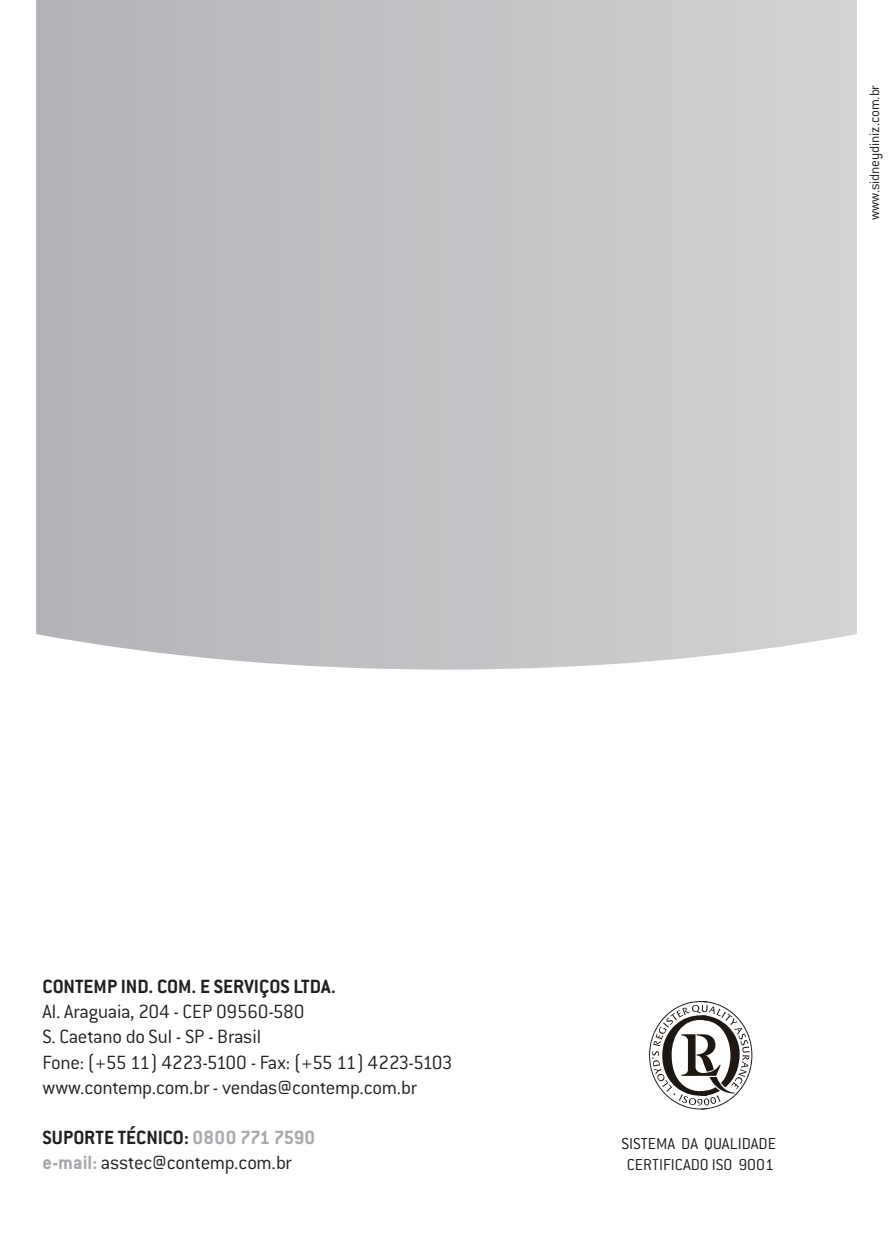
<style>
.page{position:relative;width:893px;height:1259px;background:#fff}
.page>*{position:absolute;margin:0;border:0;box-sizing:border-box;transform-origin:0 0}
.t1{font:300 21px/25.2px "Conduit ITC";letter-spacing:-.015em;color:#231f20}
.t2{font:700 21px "Conduit ITC";color:#231f20}
.t3{font:300 17.4px/21px "Conduit ITC";color:#1d1814;text-align:center}
.t4{font:300 15px "Conduit ITC";letter-spacing:-.01em;color:#231f20}
.s1{font-weight:700}
.s2{font-weight:700;color:#a8a9ad}
</style>
<div class="page">
<svg style="left:36px;top:0;width:821px;height:669px;background:#c2c3c6"></svg>
<svg style="left:649px;top:1001px;width:103px;height:108px"></svg>
<p class="t4" style="left:866px;top:220px;width:137px;rotate:-90deg">www.sidneydiniz.com.br</p>
<p class="t2" style="left:43px;top:974px;width:11px">CONTE</p>
<p class="t2" style="left:94px;top:974px;width:170px">MP IND. COM. ESERVIÇOS</p>
<p class="t2" style="left:293px;top:974px;width:10px">LTDA</p>
<p class="t2" style="left:331px;top:974px;width:6px">.</p>
<p class="t1" style="left:43px;top:999px;width:412px">Al. Araguaia, 204 - CEP 09560-580<br>S. Caetano do Sul - SP - Brasil<br>Fone: (+55 11) 4223-5100 - Fax: (+55 11) 4223-5103 www.contemp.com.br - vendas@contemp.com.br</p>
<p class="t2" style="left:43px;top:1125px;width:42px">SUPORTE</p>
<p class="t2" style="left:118px;top:1125px;width:29px">TÉCNICO</p>
<p class="t1" style="left:43px;top:1125px;width:274px;text-indent:142px"><span class="s1">:</span> <span class="s2">0800 771 7590 e-mail:</span> asstec@contemp.com.br</p>
<p class="t3" style="left:622px;top:1133px;width:156px">SISTEMA DA QUALIDADE<br>CERTIFICADO ISO 9001</p>
</div>
